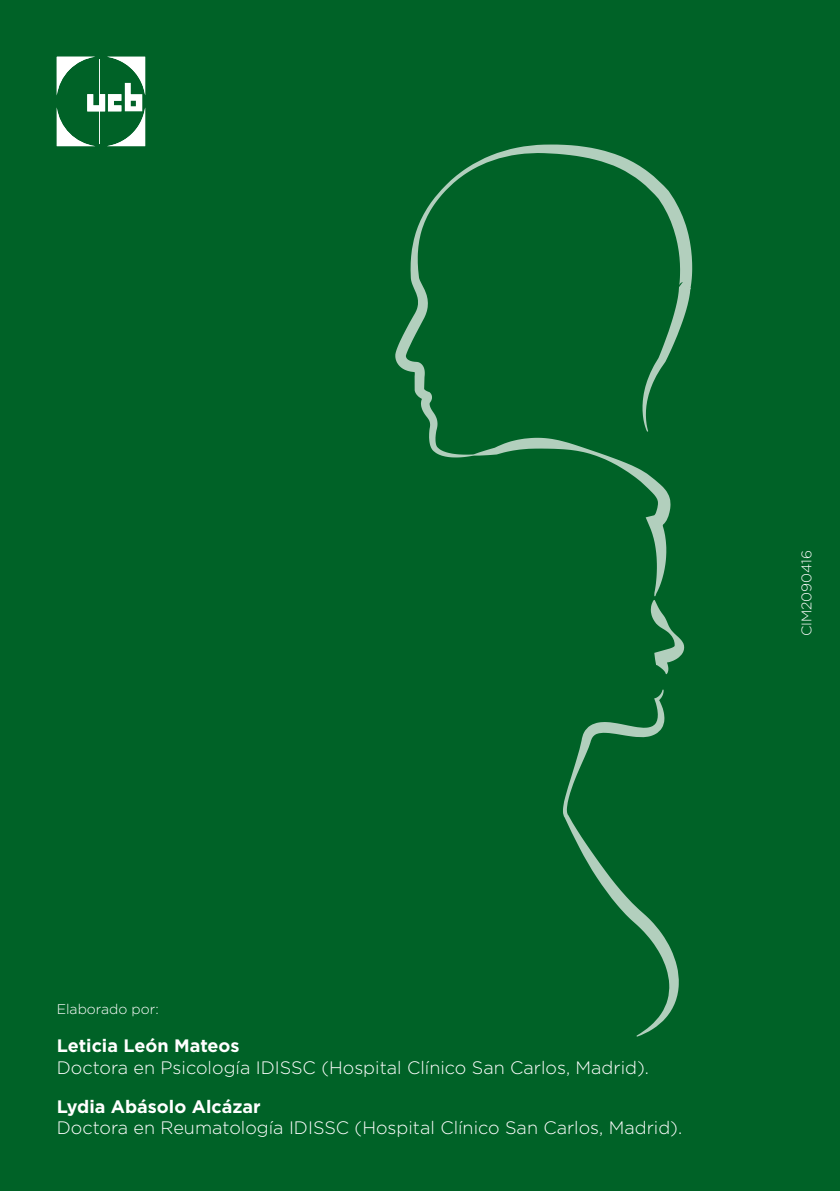
<style>
.page{position:relative;width:840px;height:1191px;background:#fff}
.page>*{position:absolute;margin:0;border:0;box-sizing:border-box;transform-origin:0 0}
.t1{font:300 18px "Gotham";color:#fff}
.t2{font:700 18px "Gotham";color:#fff}
.t3{font:300 14px "Gotham";color:#fff}
</style>
<div class="page">
<div style="left:0;top:0;width:839px;height:1191px;background:#006227"></div>
<svg style="left:563px;top:689px;width:115px;height:347px"></svg>
<svg style="left:599px;top:457px;width:85px;height:217px"></svg>
<svg style="left:395px;top:144px;width:296px;height:313px"></svg>
<svg style="left:57px;top:57px;width:88px;height:89px"></svg>
<p class="t3" style="left:797px;top:636px;width:88px;rotate:-90deg">CIM2090416</p>
<p class="t3" style="left:57px;top:1000px;width:103px">Elaborado por:</p>
<p class="t2" style="left:57px;top:1034px;width:184px">Leticia León Mateos</p>
<p class="t1" style="left:57px;top:1056px;width:593px">Doctora en Psicología IDISSC (Hospital Clínico San Carlos, Madrid).</p>
<p class="t2" style="left:57px;top:1094px;width:205px">Lydia Abásolo Alcázar</p>
<p class="t1" style="left:57px;top:1116px;width:626px">Doctora en Reumatología IDISSC (Hospital Clínico San Carlos, Madrid).</p>
</div>
